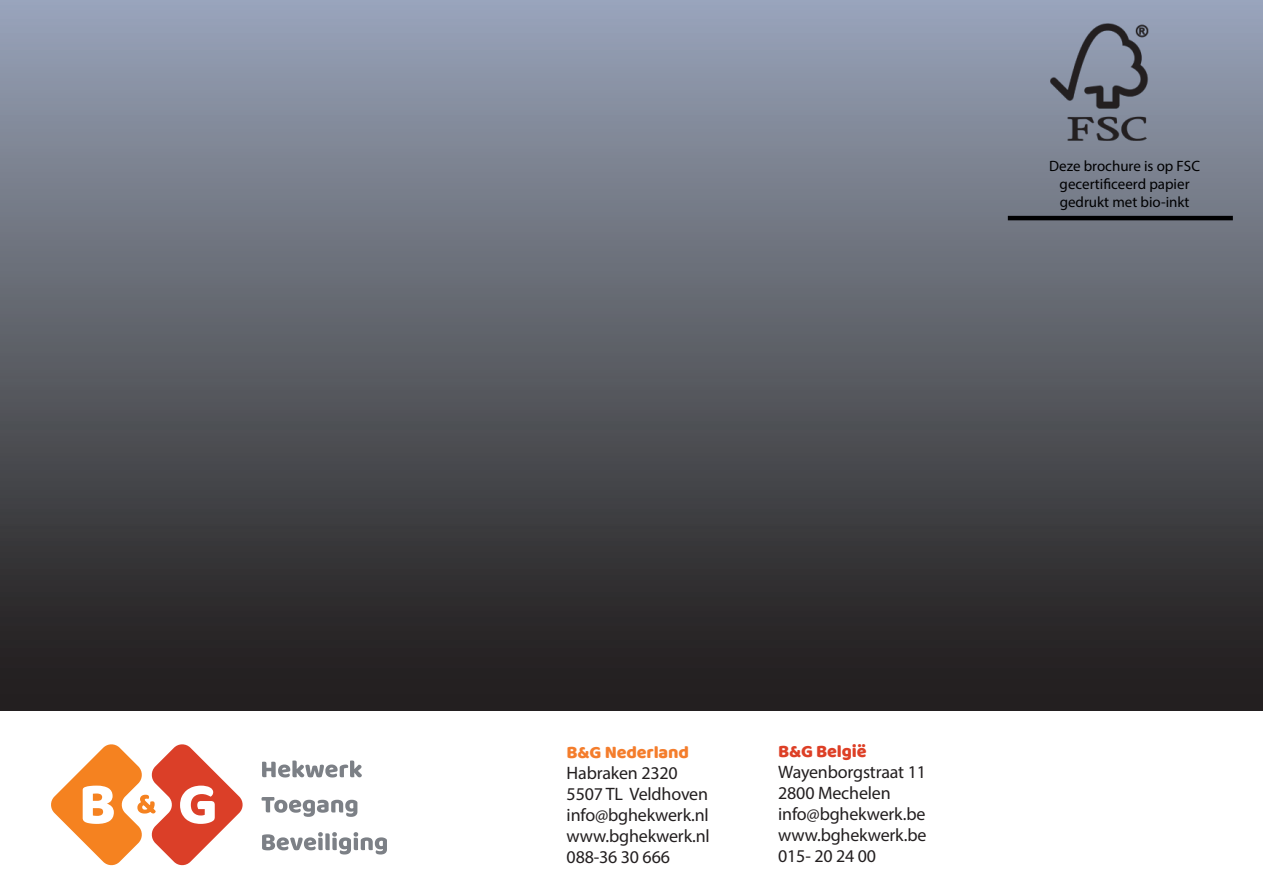
<style>
.page{position:relative;width:1263px;height:893px;background:#fff}
.page>*{position:absolute;margin:0;border:0;box-sizing:border-box;transform-origin:0 0}
.t1{font:18px/21px "Myriad Pro";letter-spacing:-.01em;color:#231f20}
.t2{font:18px "Baloo";letter-spacing:-.01em;color:#f47d2c}
.t3{font:18px "Baloo";letter-spacing:-.01em;color:#dd3f26}
.t4{font:15px/18px "Myriad Pro";color:#000001;text-align:center}
</style>
<div class="page">
<div style="left:0;top:0;width:1263px;height:710px;background:linear-gradient(to bottom,#99a4b8,#1d1916)"></div>
<svg style="left:51px;top:744px;width:192px;height:121px"></svg>
<svg style="left:262px;top:760px;width:100px;height:17px"></svg>
<svg style="left:261px;top:797px;width:96px;height:20px"></svg>
<svg style="left:262px;top:832px;width:125px;height:22px"></svg>
<hr style="left:1008px;top:216px;width:225px;height:4px;background:#000001">
<img style="left:1050px;top:23px;width:98px;height:117px">
<p class="t4" style="left:1049px;top:157px;width:152px">Deze brochure is op FSC gecertificeerd papier gedrukt met bio-inkt</p>
<p class="t2" style="left:567px;top:741px;width:124px">B&amp;G Nederland</p>
<p class="t1" style="left:567px;top:762px;width:145px">Habraken 2320<br>5507 TL Veldhoven info@bghekwerk.nl www.bghekwerk.nl<br>088-36 30 666</p>
<p class="t3" style="left:778px;top:740px;width:90px">B&amp;G België</p>
<p class="t1" style="left:778px;top:761px;width:150px">Wayenborgstraat 11<br>2800 Mechelen info@bghekwerk.be www.bghekwerk.be<br>015- 20 24 00</p>
</div>
